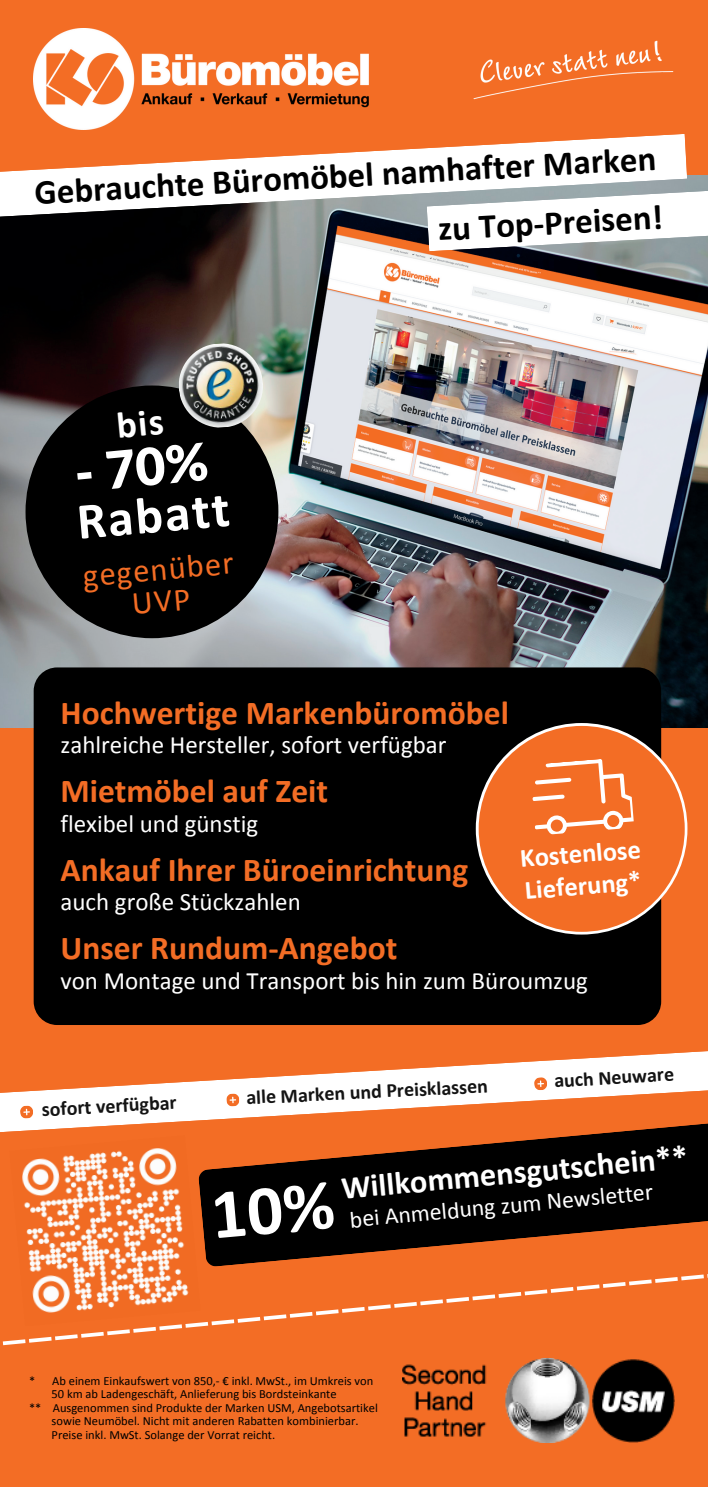
<style>
.page{position:relative;width:708px;height:1489px;background:#fff}
.page>*{position:absolute;margin:0;border:0;box-sizing:border-box;transform-origin:0 0}
.t1{font:700 51.75px "Calibri";color:#fff}
.t2{font:900 51.5px "Lato Latin";color:#fff}
.t3{font:700 35px/58.2px "Calibri";color:#000;text-align:right}
.t4{font:700 33.5px "Calibri";color:#f36d25}
.t5{font:700 32.5px "Calibri";color:#fff}
.t6{font:32.5px/32px "Calibri";color:#f36d25;text-align:center}
.t7{font:700 26.5px/31.8px "Calibri";color:#fff}
.t8{font:25px "Calibri";color:#fff}
.t9{font:23.75px "Calibri";color:#fff}
.t10{font:700 20px "Calibri";color:#141414}
.t11{font:12.5px "Calibri";color:#000}
.s1{font-size:71px}
</style>
<div class="page">
<div style="left:0;top:0;width:707px;height:1486px;background:#f36d25"></div>
<img style="left:34px;top:28px;width:335px;height:101px">
<img style="left:0;top:175px;width:707px;height:552px">
<svg style="left:0;top:134px;width:687px;height:83px;fill:#fff"></svg>
<img style="left:473px;top:40px;width:201px;height:60px">
<div style="left:34px;top:667px;width:627px;height:358px;background:#000;border-radius:23px"></div>
<svg style="left:426px;top:187px;width:281px;height:64px"></svg>
<div style="left:26px;top:385px;width:252px;height:253px;background:#000;border-radius:50%"></div>
<img style="left:177px;top:342px;width:88px;height:87px">
<svg style="left:475px;top:723px;width:212px;height:211px;fill:#fff"></svg>
<div style="left:478px;top:726px;width:206px;height:206px;background:#f36d25;border-radius:50%"></div>
<svg style="left:532px;top:759px;width:102px;height:76px"></svg>
<img style="left:22px;top:1148px;width:163px;height:118px">
<svg style="left:198px;top:1134px;width:509px;height:132px;fill:#000"></svg>
<svg style="left:2px;top:1266px;width:702px;height:80px"></svg>
<svg style="left:0;top:1051px;width:707px;height:83px"></svg>
<svg style="left:20px;top:1105px;width:13px;height:14px"></svg>
<svg style="left:226px;top:1093px;width:14px;height:14px"></svg>
<svg style="left:533px;top:1077px;width:14px;height:13px"></svg>
<img style="left:402px;top:1358px;width:272px;height:84px">
<h3 class="t3" style="left:33px;top:165px;width:627px;rotate:-3deg">Gebrauchte Büromöbel namhafter Marken zu Top-Preisen!</h3>
<h2 class="t2" style="left:73px;top:451px;width:135px;rotate:-5deg">- 70%</h2>
<h1 class="t1" style="left:75px;top:500px;width:154px;rotate:-5deg">Rabatt</h1>
<h3 class="t6" style="left:82px;top:562px;width:152px;rotate:-5deg">gegenüber<br>UVP</h3>
<h3 class="t4" style="left:60px;top:698px;width:450px">Hochwertige Markenbüromöbel</h3>
<h3 class="t8" style="left:60px;top:734px;width:387px">zahlreiche Hersteller, sofort verfügbar</h3>
<h3 class="t4" style="left:60px;top:777px;width:269px">Mietmöbel auf Zeit</h3>
<h3 class="t8" style="left:60px;top:813px;width:199px">flexibel und günstig</h3>
<h3 class="t4" style="left:60px;top:855px;width:409px">Ankauf Ihrer Büroeinrichtung</h3>
<h3 class="t8" style="left:60px;top:891px;width:242px">auch große Stückzahlen</h3>
<h3 class="t4" style="left:60px;top:934px;width:338px">Unser Rundum-Angebot</h3>
<h3 class="t7" style="left:518px;top:845px;width:122px;rotate:-5deg">Kostenlose<br>Lieferung*</h3>
<h3 class="t8" style="left:60px;top:970px;width:529px">von Montage und Transport bis hin zum Büroumzug</h3>
<h3 class="t10" style="left:41px;top:1101px;width:136px;rotate:-3deg">sofort verfügbar</h3>
<h3 class="t10" style="left:246px;top:1089px;width:243px;rotate:-3deg">alle Marken und Preisklassen</h3>
<h3 class="t10" style="left:553px;top:1072px;width:121px;rotate:-3deg">auch Neuware</h3>
<h3 class="t5" style="left:208px;top:1185px;width:481px;rotate:-5deg"><span class="s1">10%</span> Willkommensgutschein**</h3>
<h3 class="t9" style="left:349px;top:1209px;width:306px;rotate:-5deg">bei Anmeldung zum Newsletter</h3>
<p class="t11" style="left:29px;top:1375px;width:346px">* Ab einem Einkaufswert von 850,- € inkl. MwSt., im Umkreis von</p>
<p class="t11" style="left:52px;top:1389px;width:286px">50 km ab Ladengeschäft, Anlieferung bis Bordsteinkante</p>
<p class="t11" style="left:29px;top:1402px;width:350px">** Ausgenommen sind Produkte der Marken USM, Angebotsartikel</p>
<p class="t11" style="left:52px;top:1416px;width:308px">sowie Neumöbel. Nicht mit anderen Rabatten kombinierbar.</p>
<p class="t11" style="left:52px;top:1429px;width:225px">Preise inkl. MwSt. Solange der Vorrat reicht.</p>
</div>
